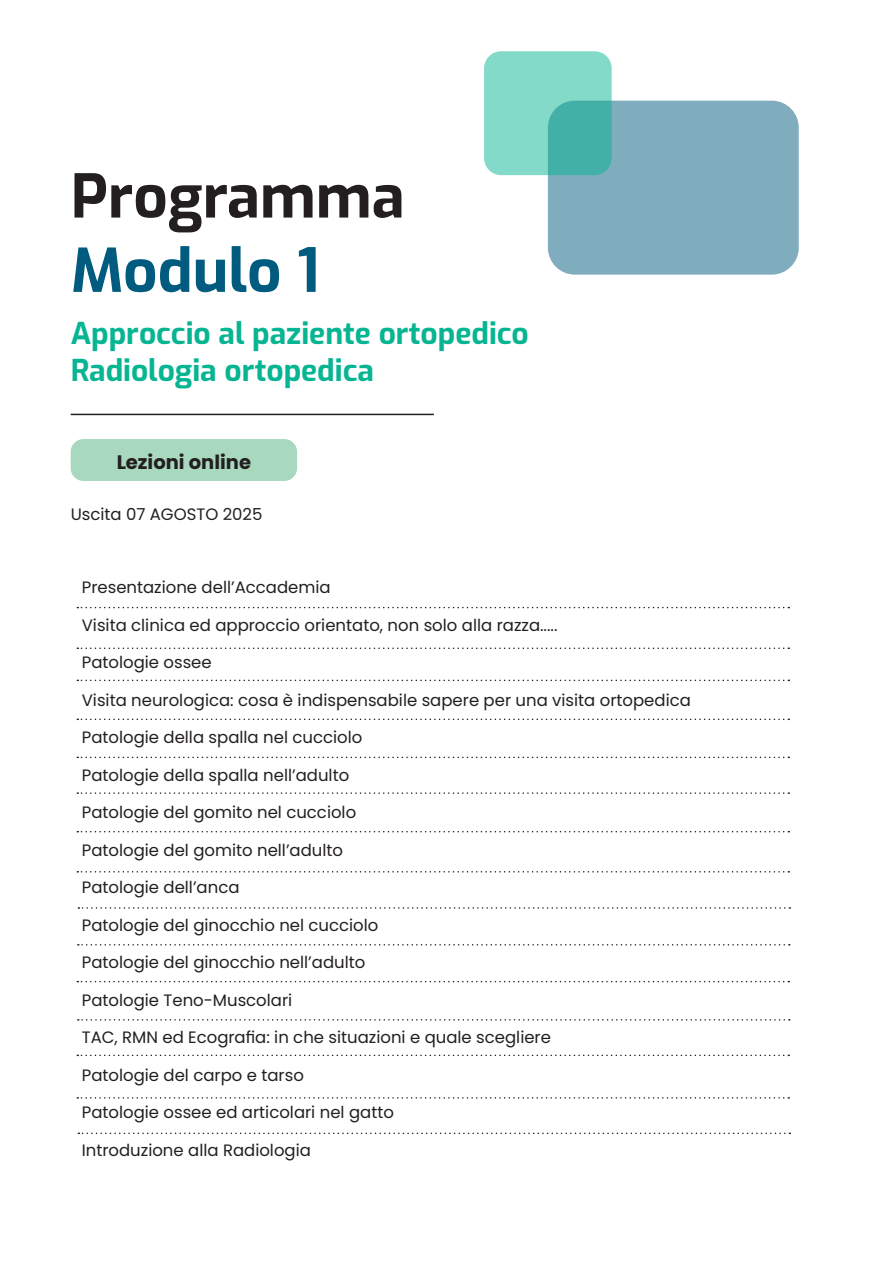
<style>
.page{position:relative;width:893px;height:1263px;background:#fff}
.page>*{position:absolute;margin:0;border:0;box-sizing:border-box;transform-origin:0 0}
.t1{font:60px "Exo";color:#231f20}
.t2{font:60px "Exo";color:#015b7e}
.t3{font:30px "Exo";color:#07b593}
.t4{font:700 19.5px "Poppins";color:#231f20}
.t5{font:16.5px "Poppins";color:#231f20}
</style>
<div class="page">
<div style="left:548px;top:101px;width:251px;height:174px;background:#80adbe;border-radius:27px"></div>
<svg style="left:484px;top:51px;width:128px;height:124px;background:#71cdbf"></svg>
<div style="left:71px;top:439px;width:226px;height:42px;background:#a8d8bd;border-radius:13px"></div>
<hr style="left:71px;top:414px;width:363px;height:1px;background:#231f20">
<svg style="left:77px;top:607px;width:712px;height:1px"></svg>
<svg style="left:77px;top:647px;width:712px;height:2px"></svg>
<svg style="left:77px;top:680px;width:712px;height:1px"></svg>
<svg style="left:77px;top:718px;width:712px;height:2px"></svg>
<svg style="left:77px;top:757px;width:712px;height:1px"></svg>
<svg style="left:77px;top:792px;width:712px;height:2px"></svg>
<svg style="left:77px;top:831px;width:712px;height:1px"></svg>
<svg style="left:77px;top:871px;width:712px;height:1px"></svg>
<svg style="left:78px;top:907px;width:712px;height:2px"></svg>
<svg style="left:78px;top:944px;width:712px;height:1px"></svg>
<svg style="left:77px;top:981px;width:712px;height:1px"></svg>
<svg style="left:78px;top:1019px;width:712px;height:1px"></svg>
<svg style="left:77px;top:1054px;width:712px;height:2px"></svg>
<svg style="left:77px;top:1097px;width:712px;height:2px"></svg>
<svg style="left:78px;top:1132px;width:712px;height:2px"></svg>
<p class="t1" style="left:71px;top:152px;width:335px">Programma</p>
<p class="t2" style="left:71px;top:227px;width:250px">Modulo 1</p>
<p class="t3" style="left:71px;top:311px;width:460px">Approccio al paziente ortopedico</p>
<p class="t3" style="left:71px;top:348px;width:305px">Radiologia ortopedica</p>
<p class="t4" style="left:117px;top:451px;width:136px">Lezioni online</p>
<p class="t5" style="left:71px;top:505px;width:193px">Uscita 07 AGOSTO 2025</p>
<p class="t5" style="left:82px;top:578px;width:250px">Presentazione dell’Accademia</p>
<p class="t5" style="left:82px;top:615px;width:477px">Visita clinica ed approccio orientato, non solo alla razza.....</p>
<p class="t5" style="left:82px;top:653px;width:131px">Patologie ossee</p>
<p class="t5" style="left:82px;top:690px;width:611px">Visita neurologica: cosa è indispensabile sapere per una visita ortopedica</p>
<p class="t5" style="left:82px;top:728px;width:282px">Patologie della spalla nel cucciolo</p>
<p class="t5" style="left:82px;top:765px;width:269px">Patologie della spalla nell’adulto</p>
<p class="t5" style="left:82px;top:803px;width:276px">Patologie del gomito nel cucciolo</p>
<p class="t5" style="left:82px;top:840px;width:263px">Patologie del gomito nell’adulto</p>
<p class="t5" style="left:82px;top:878px;width:159px">Patologie dell’anca</p>
<p class="t5" style="left:82px;top:915px;width:298px">Patologie del ginocchio nel cucciolo</p>
<p class="t5" style="left:82px;top:953px;width:285px">Patologie del ginocchio nell’adulto</p>
<p class="t5" style="left:82px;top:990px;width:212px">Patologie Teno-Muscolari</p>
<p class="t5" style="left:82px;top:1028px;width:471px">TAC, RMN ed Ecografia: in che situazioni e quale scegliere</p>
<p class="t5" style="left:82px;top:1065px;width:224px">Patologie del carpo e tarso</p>
<p class="t5" style="left:82px;top:1103px;width:314px">Patologie ossee ed articolari nel gatto</p>
<p class="t5" style="left:82px;top:1140px;width:231px">Introduzione alla Radiologia</p>
</div>
